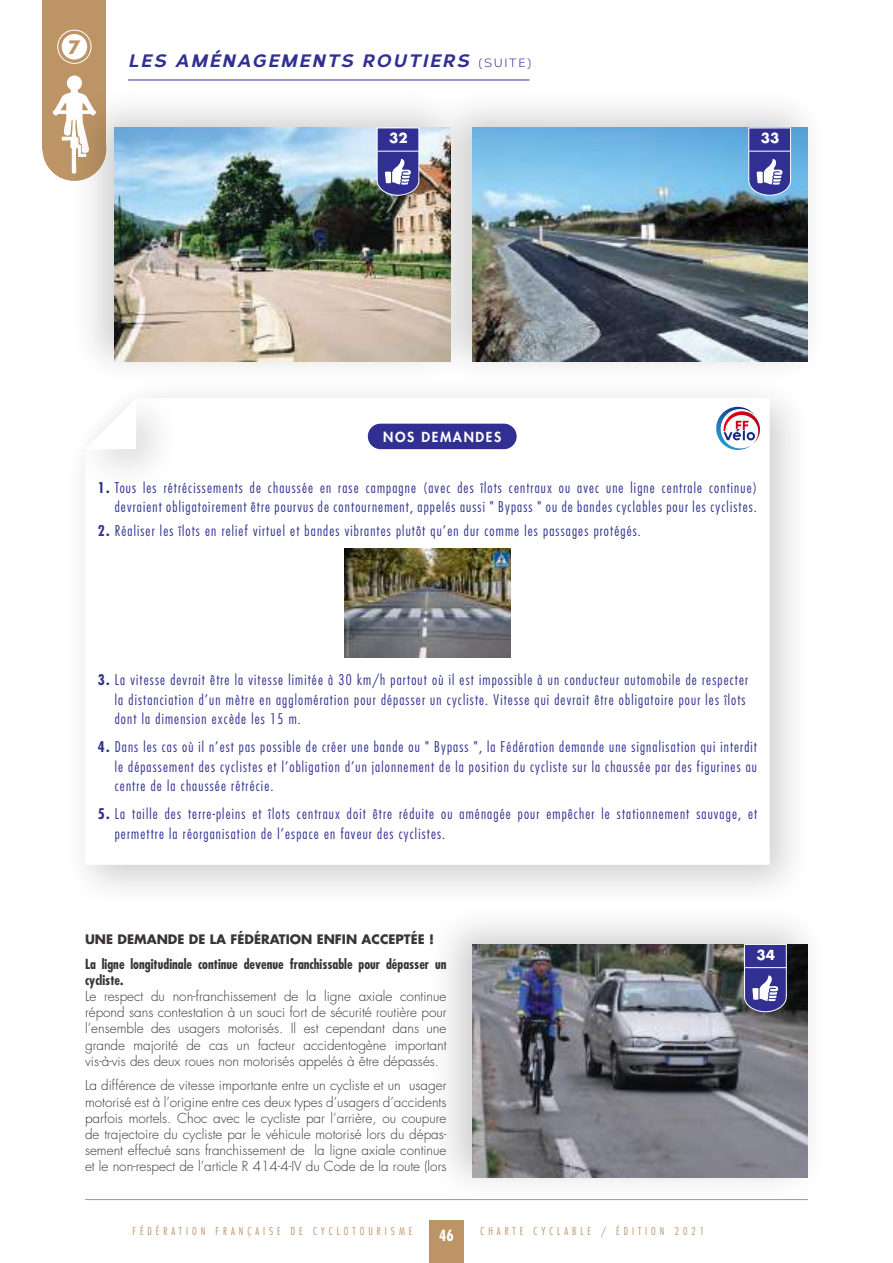
<style>
.page{position:relative;width:893px;height:1263px;background:#fff}
.page>*{position:absolute;margin:0;border:0;box-sizing:border-box;transform-origin:0 0}
.t1{font:italic 800 18px "Corbert";letter-spacing:.11em;color:#313092}
.t2{font:700 18px "Futura";color:#bc9465}
.t3{font:700 condensed 15px "Futura";color:#fff}
.t4{font:300 condensed 14.4px/19.5px "Futura";letter-spacing:.08em;color:#313092}
.t5{font:300 13.5px/16.2px "Futura";color:#393535;text-align:justify}
.t6{font:700 condensed 13.5px/16.2px "Futura";color:#393535}
.t7{font:800 13.5px "Futura";letter-spacing:.12em;color:#fff}
.t8{font:700 13.5px "Futura";color:#fff}
.t9{font:700 12.75px "Futura";color:#393535}
.t10{font:300 condensed 10.5px "Futura";letter-spacing:.38em;color:#bc9465}
.s1{font-weight:400;font-style:normal;font-size:12px}
.s2{font-weight:700}
</style>
<div class="page">
<div style="left:429px;top:1220px;width:34px;height:43px;background:#bc9465"></div>
<hr style="left:85px;top:1199px;width:723px;height:1px;background:#bc9465">
<hr style="left:128px;top:80px;width:401px;height:1px;background:#313092">
<div style="left:43px;top:0;width:63px;height:149px;background:#bc9465"></div>
<div style="left:43px;top:117px;width:63px;height:64px;background:#bc9465;border-radius:50%"></div>
<div style="left:62px;top:34px;width:25px;height:26px;background:#fff;border-radius:50%"></div>
<div style="left:57px;top:30px;width:34px;height:34px;border:1px solid #fff;border-radius:50%"></div>
<svg style="left:52px;top:75px;width:30px;height:99px"></svg>
<div style="left:62px;top:375px;width:752px;height:534px;background:#241f1f;opacity:.22"></div>
<svg style="left:85px;top:398px;width:685px;height:467px"></svg>
<div style="left:68px;top:381px;width:112px;height:112px;background:#241f1f;opacity:.22"></div>
<svg style="left:85px;top:398px;width:51px;height:51px"></svg>
<img style="left:344px;top:549px;width:166px;height:108px">
<div style="left:368px;top:424px;width:149px;height:25px;background:#313092;border-radius:13px"></div>
<svg style="left:713px;top:407px;width:49px;height:46px"></svg>
<div style="left:426px;top:902px;width:403px;height:301px;background:#241f1f;opacity:.22"></div>
<img style="left:472px;top:944px;width:336px;height:234px">
<svg style="left:744px;top:944px;width:43px;height:68px;background:#5858a2"></svg>
<div style="left:69px;top:86px;width:403px;height:300px;background:#241f1f;opacity:.22"></div>
<img style="left:115px;top:128px;width:312px;height:233px">
<svg style="left:376px;top:127px;width:44px;height:69px;background:#5e5ea4"></svg>
<div style="left:427px;top:85px;width:402px;height:301px;background:#241f1f;opacity:.22"></div>
<img style="left:472px;top:128px;width:336px;height:233px">
<svg style="left:748px;top:127px;width:43px;height:69px;background:#5c5fab"></svg>
<p class="t2" style="left:68px;top:35px;width:14px">7</p>
<p class="t1" style="left:128px;top:46px;width:404px">LES AMÉNAGEMENTS ROUTIERS <span class="s1">(SUITE)</span></p>
<p class="t8" style="left:389px;top:129px;width:20px">32</p>
<p class="t8" style="left:761px;top:129px;width:20px">33</p>
<p class="t7" style="left:383px;top:428px;width:120px">NOS DEMANDES</p>
<p class="t4" style="left:98px;top:477px;width:661px;text-align:right"><span class="s2">1.</span> Tous les rétrécissements de chaussée en rase campagne (avec des îlots centraux ou avec une ligne centrale continue) devraient obligatoirement être pourvus de contournement, appelés aussi " Bypass " ou de bandes cyclables pour les cyclistes.</p>
<p class="t4" style="left:98px;top:521px;width:545px"><span class="s2">2.</span> Réaliser les îlots en relief virtuel et bandes vibrantes plutôt qu’en dur comme les passages protégés.</p>
<p class="t4" style="left:115px;top:670px;width:635px;text-indent:-17px"><span class="s2">3.</span> La vitesse devrait être la vitesse limitée à 30 km/h partout où il est impossible à un conducteur automobile de respecter la distanciation d’un mètre en agglomération pour dépasser un cycliste. Vitesse qui devrait être obligatoire pour les îlots dont la dimension excède les 15 m.</p>
<p class="t4" style="left:115px;top:737px;width:644px;text-align:justify;text-indent:-17px"><span class="s2">4.</span> Dans les cas où il n’est pas possible de créer une bande ou " Bypass ", la Fédération demande une signalisation qui interdit le dépassement des cyclistes et l’obligation d’un jalonnement de la position du cycliste sur la chaussée par des figurines au centre de la chaussée rétrécie.</p>
<p class="t4" style="left:115px;top:804px;width:644px;text-indent:-17px"><span class="s2">5.</span> La taille des terre-pleins et îlots centraux doit être réduite ou aménagée pour empêcher le stationnement sauvage, et permettre la réorganisation de l’espace en faveur des cyclistes.</p>
<p class="t9" style="left:85px;top:930px;width:350px">UNE DEMANDE DE LA FÉDÉRATION ENFIN ACCEPTÉE !</p>
<p class="t6" style="left:85px;top:955px;width:363px">La ligne longitudinale continue devenue franchissable pour dépasser un cycliste.</p>
<p class="t5" style="left:85px;top:988px;width:363px">Le respect du non-franchissement de la ligne axiale continue répond sans contestation à un souci fort de sécurité routière pour l’ensemble des usagers motorisés. Il est cependant dans une grande majorité de cas un facteur accidentogène important vis-à-vis des deux roues non motorisés appelés à être dépassés.</p>
<p class="t5" style="left:85px;top:1077px;width:363px">La différence de vitesse importante entre un cycliste et un usager motorisé est à l’origine entre ces deux types d’usagers d’accidents parfois mortels. Choc avec le cycliste par l’arrière, ou coupure de trajectoire du cycliste par le véhicule motorisé lors du dépas&shy;sement effectué sans franchissement de la ligne axiale continue et le non-respect de l’article R 414-4-IV du Code de la route (lors</p>
<p class="t10" style="left:132px;top:1225px;width:281px">FÉDÉRATION FRANÇAISE DE CYCLOTOURISME</p>
<p class="t10" style="left:480px;top:1225px;width:225px">CHARTE CYCLABLE / ÉDITION 2021</p>
<p class="t3" style="left:439px;top:1226px;width:16px">46</p>
<p class="t8" style="left:756px;top:945px;width:20px">34</p>
</div>
